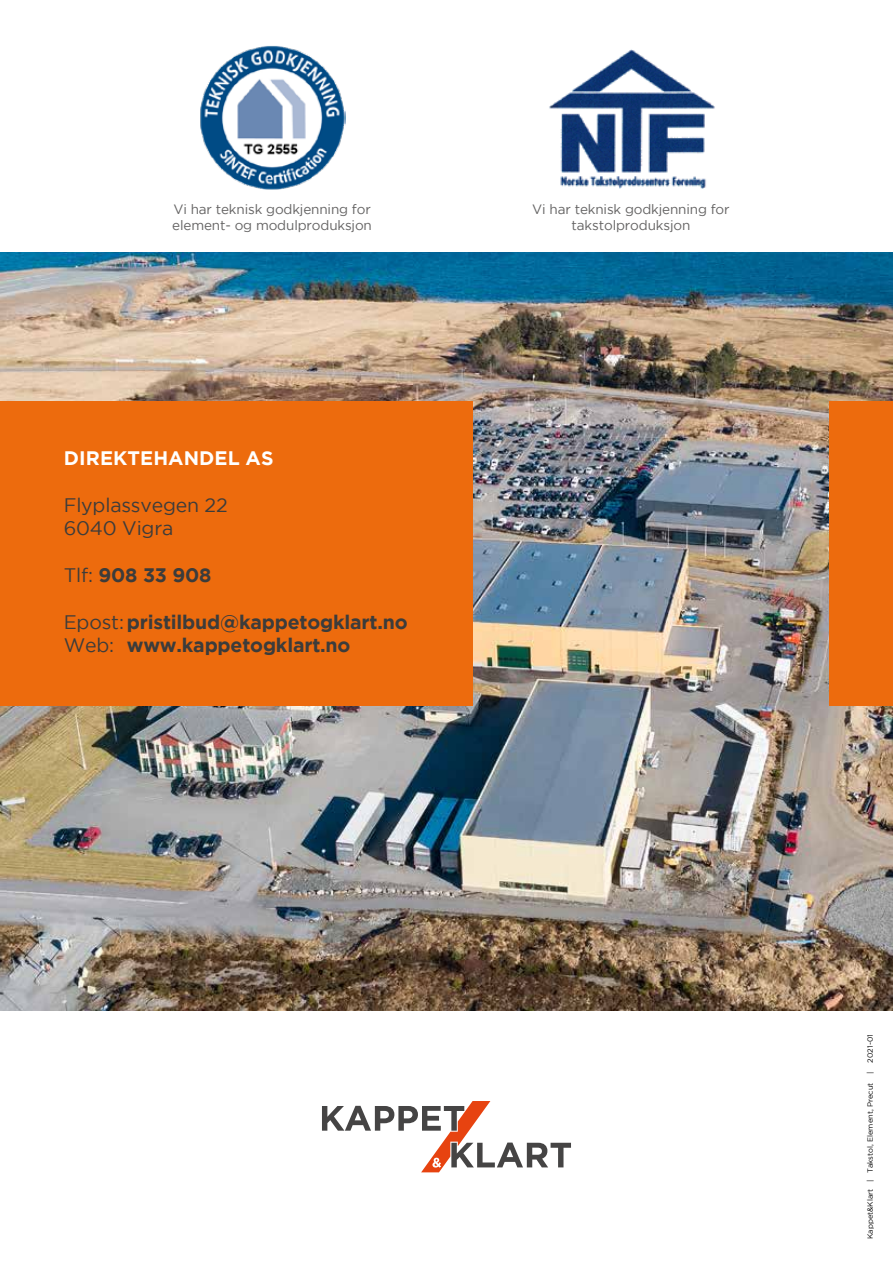
<style>
.page{position:relative;width:893px;height:1263px;background:#fff}
.page>*{position:absolute;margin:0;border:0;box-sizing:border-box;transform-origin:0 0}
.t1{font:700 19.5px/23.4px "Gotham";letter-spacing:-.01em;color:#3c3c3b}
.t2{font:19.5px/23.4px "Gotham";letter-spacing:-.01em;color:#3c3c3b}
.t3{font:700 19.5px "Gotham";letter-spacing:.005em;color:#fff}
.t4{font:13.5px/16.2px "Gotham";letter-spacing:-.01em;color:#646363}
.t5{font:7.5px "Gotham";color:#000}
.s1{font-weight:400}
</style>
<div class="page">
<svg style="left:322px;top:1101px;width:249px;height:71px"></svg>
<img style="left:0;top:253px;width:893px;height:757px">
<div style="left:0;top:402px;width:472px;height:304px;background:#ed6b0d"></div>
<div style="left:829px;top:402px;width:64px;height:304px;background:#ed6b0d"></div>
<img style="left:549px;top:49px;width:166px;height:140px">
<img style="left:200px;top:46px;width:145px;height:144px">
<p class="t4" style="left:172px;top:201px;width:201px">Vi har teknisk godkjenning for element- og modulproduksjon</p>
<p class="t4" style="left:532px;top:201px;width:199px;text-align:center">Vi har teknisk godkjenning for takstolproduksjon</p>
<h1 class="t3" style="left:64px;top:447px;width:211px">DIREKTEHANDEL AS</h1>
<h1 class="t2" style="left:64px;top:493px;width:166px">Flyplassvegen 22<br>6040 Vigra</h1>
<h1 class="t1" style="left:64px;top:563px;width:149px"><span class="s1">Tlf:</span> 908 33 908</h1>
<h1 class="t1" style="left:64px;top:610px;width:345px"><span class="s1">Epost:</span>pristilbud@kappetogklart.no<br><span class="s1">Web:</span> www.kappetogklart.no</h1>
<p class="t5" style="left:866px;top:1239px;width:206px;rotate:-90deg">Kappet&amp;Klart | Takstol, Element, Precut | 2021-01</p>
</div>
